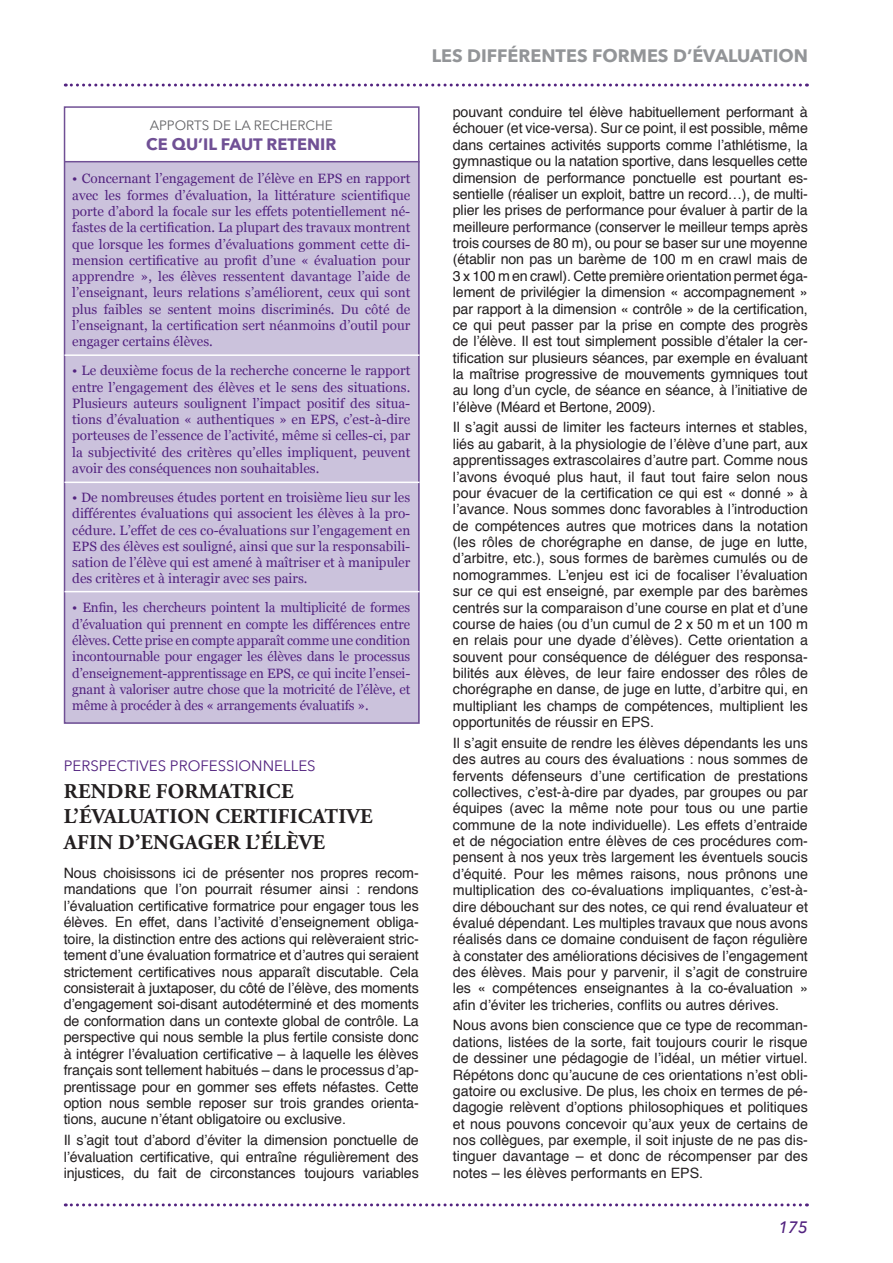
<style>
.page{position:relative;width:893px;height:1263px;background:#fff}
.page>*{position:absolute;margin:0;border:0;box-sizing:border-box;transform-origin:0 0}
.t1{font:700 21px/25.3px "Adobe Garamond Pro";letter-spacing:.015em;color:#231f20}
.t2{font:700 18px "Avenir Next";color:#939598}
.t3{font:700 16.5px "Avenir Next";color:#705095}
.t4{font:italic 500 16.5px "Avenir Next";color:#52227f}
.t5{font:15px "Avenir Next";color:#52227f}
.t6{font:14.25px/16.4px "Helvetica";letter-spacing:-.005em;color:#231f20;text-align:justify}
.t7{font:13.5px/16.4px "Georgia";color:#52227f;text-align:justify}
.t8{font:13.5px "Avenir Next";color:#636366}
</style>
<div class="page">
<svg style="left:65px;top:84px;width:742px;height:3px"></svg>
<svg style="left:65px;top:1203px;width:742px;height:3px"></svg>
<div style="left:64px;top:161px;width:356px;height:563px;background:#cbc2dc"></div>
<div style="left:64px;top:106px;width:356px;height:618px;border:2px solid #705095"></div>
<hr style="left:64px;top:161px;width:356px;height:1px;background:#705095">
<hr style="left:64px;top:354px;width:356px;height:2px;background:#fff">
<hr style="left:64px;top:482px;width:356px;height:1px;background:#fff">
<hr style="left:64px;top:591px;width:356px;height:1px;background:#fff">
<p class="t2" style="left:432px;top:44px;width:378px">LES DIFFÉRENTES FORMES D’ÉVALUATION</p>
<p class="t8" style="left:150px;top:117px;width:185px">APPORTS DE LA RECHERCHE</p>
<p class="t3" style="left:146px;top:134px;width:192px">CE QU’IL FAUT RETENIR</p>
<p class="t7" style="left:72px;top:171px;width:340px">• Concernant l’engagement de l’élève en EPS en rapport avec les formes d’évaluation, la littérature scientifique porte d’abord la focale sur les effets potentiellement né&shy;fastes de la certification. La plupart des travaux montrent que lorsque les formes d’évaluations gomment cette di&shy;mension certificative au profit d’une « évaluation pour apprendre », les élèves ressentent davantage l’aide de l’enseignant, leurs relations s’améliorent, ceux qui sont plus faibles se sentent moins discriminés. Du côté de l’enseignant, la certification sert néanmoins d’outil pour engager certains élèves.</p>
<p class="t7" style="left:72px;top:362px;width:340px">• Le deuxième focus de la recherche concerne le rapport entre l’engagement des élèves et le sens des situations.<br>Plusieurs auteurs soulignent l’impact positif des situa&shy;tions d’évaluation « authentiques » en EPS, c’est-à-dire porteuses de l’essence de l’activité, même si celles-ci, par la subjectivité des critères qu’elles impliquent, peuvent avoir des conséquences non souhaitables.</p>
<p class="t7" style="left:72px;top:489px;width:340px">• De nombreuses études portent en troisième lieu sur les différentes évaluations qui associent les élèves à la pro&shy;cédure. L’effet de ces co-évaluations sur l’engagement en EPS des élèves est souligné, ainsi que sur la responsabili&shy;sation de l’élève qui est amené à maîtriser et à manipuler des critères et à interagir avec ses pairs.</p>
<p class="t7" style="left:72px;top:600px;width:340px">• Enfin, les chercheurs pointent la multiplicité de formes d’évaluation qui prennent en compte les différences entre élèves. Cette prise en compte apparaît comme une condition incontournable pour engager les élèves dans le processus d’enseignement-apprentissage en EPS, ce qui incite l’ensei&shy;gnant à valoriser autre chose que la motricité de l’élève, et même à procéder à des « arrangements évaluatifs ».</p>
<p class="t5" style="left:64px;top:756px;width:253px">PERSPECTIVES PROFESSIONNELLES</p>
<h1 class="t1" style="left:64px;top:779px;width:310px">RENDRE FORMATRICE<br>L’ÉVALUATION CERTIFICATIVE<br>AFIN D’ENGAGER L’ÉLÈVE</h1>
<p class="t6" style="left:64px;top:866px;width:357px">Nous choisissons ici de présenter nos propres recom&shy;mandations que l’on pourrait résumer ainsi : rendons l’évaluation certificative formatrice pour engager tous les élèves. En effet, dans l’activité d’enseignement obliga&shy;toire, la distinction entre des actions qui relèveraient stric&shy;tement d’une évaluation formatrice et d’autres qui seraient strictement certificatives nous apparaît discutable. Cela consisterait à juxtaposer, du côté de l’élève, des moments d’engagement soi-disant autodéterminé et des moments de conformation dans un contexte global de contrôle. La perspective qui nous semble la plus fertile consiste donc à intégrer l’évaluation certificative – à laquelle les élèves français sont tellement habitués – dans le processus d’ap&shy;prentissage pour en gommer ses effets néfastes. Cette option nous semble reposer sur trois grandes orienta&shy;tions, aucune n’étant obligatoire ou exclusive.</p>
<p class="t6" style="left:64px;top:1133px;width:357px">Il s’agit tout d’abord d’éviter la dimension ponctuelle de l’évaluation certificative, qui entraîne régulièrement des injustices, du fait de circonstances toujours variables</p>
<p class="t6" style="left:453px;top:105px;width:357px">pouvant conduire tel élève habituellement performant à échouer (et vice-versa). Sur ce point, il est possible, même dans certaines activités supports comme l’athlétisme, la gymnastique ou la natation sportive, dans lesquelles cette dimension de performance ponctuelle est pourtant es&shy;sentielle (réaliser un exploit, battre un record…), de multi&shy;plier les prises de performance pour évaluer à partir de la meilleure performance (conserver le meilleur temps après trois courses de 80 m), ou pour se baser sur une moyenne (établir non pas un barème de 100 m en crawl mais de 3 x 100 m en crawl). Cette première orientation permet éga&shy;lement de privilégier la dimension « accompagnement » par rapport à la dimension « contrôle » de la certification, ce qui peut passer par la prise en compte des progrès de l’élève. Il est tout simplement possible d’étaler la cer&shy;tification sur plusieurs séances, par exemple en évaluant la maîtrise progressive de mouvements gymniques tout au long d’un cycle, de séance en séance, à l’initiative de l’élève (Méard et Bertone, 2009).</p>
<p class="t6" style="left:453px;top:420px;width:357px">Il s’agit aussi de limiter les facteurs internes et stables, liés au gabarit, à la physiologie de l’élève d’une part, aux apprentissages extrascolaires d’autre part. Comme nous l’avons évoqué plus haut, il faut tout faire selon nous pour évacuer de la certification ce qui est « donné » à l’avance. Nous sommes donc favorables à l’introduction de compétences autres que motrices dans la notation (les rôles de chorégraphe en danse, de juge en lutte, d’arbitre, etc.), sous formes de barèmes cumulés ou de nomogrammes. L’enjeu est ici de focaliser l’évaluation sur ce qui est enseigné, par exemple par des barèmes centrés sur la comparaison d’une course en plat et d’une course de haies (ou d’un cumul de 2 x 50 m et un 100 m en relais pour une dyade d’élèves). Cette orientation a souvent pour conséquence de déléguer des responsa&shy;bilités aux élèves, de leur faire endosser des rôles de chorégraphe en danse, de juge en lutte, d’arbitre qui, en multipliant les champs de compétences, multiplient les opportunités de réussir en EPS.</p>
<p class="t6" style="left:453px;top:736px;width:357px">Il s’agit ensuite de rendre les élèves dépendants les uns des autres au cours des évaluations : nous sommes de fervents défenseurs d’une certification de prestations collectives, c’est-à-dire par dyades, par groupes ou par équipes (avec la même note pour tous ou une partie commune de la note individuelle). Les effets d’entraide et de négociation entre élèves de ces procédures com&shy;pensent à nos yeux très largement les éventuels soucis d’équité. Pour les mêmes raisons, nous prônons une multiplication des co-évaluations impliquantes, c’est-à&shy;dire débouchant sur des notes, ce qui rend évaluateur et évalué dépendant. Les multiples travaux que nous avons réalisés dans ce domaine conduisent de façon régulière à constater des améliorations décisives de l’engagement des élèves. Mais pour y parvenir, il s’agit de construire les « compétences enseignantes à la co-évaluation » afin d’éviter les tricheries, conflits ou autres dérives.</p>
<p class="t6" style="left:453px;top:1018px;width:357px">Nous avons bien conscience que ce type de recomman&shy;dations, listées de la sorte, fait toujours courir le risque de dessiner une pédagogie de l’idéal, un métier virtuel.<br>Répétons donc qu’aucune de ces orientations n’est obli&shy;gatoire ou exclusive. De plus, les choix en termes de pé&shy;dagogie relèvent d’options philosophiques et politiques et nous pouvons concevoir qu’aux yeux de certains de nos collègues, par exemple, il soit injuste de ne pas dis&shy;tinguer davantage – et donc de récompenser par des notes – les élèves performants en EPS.</p>
<p class="t4" style="left:778px;top:1217px;width:31px">175</p>
</div>
